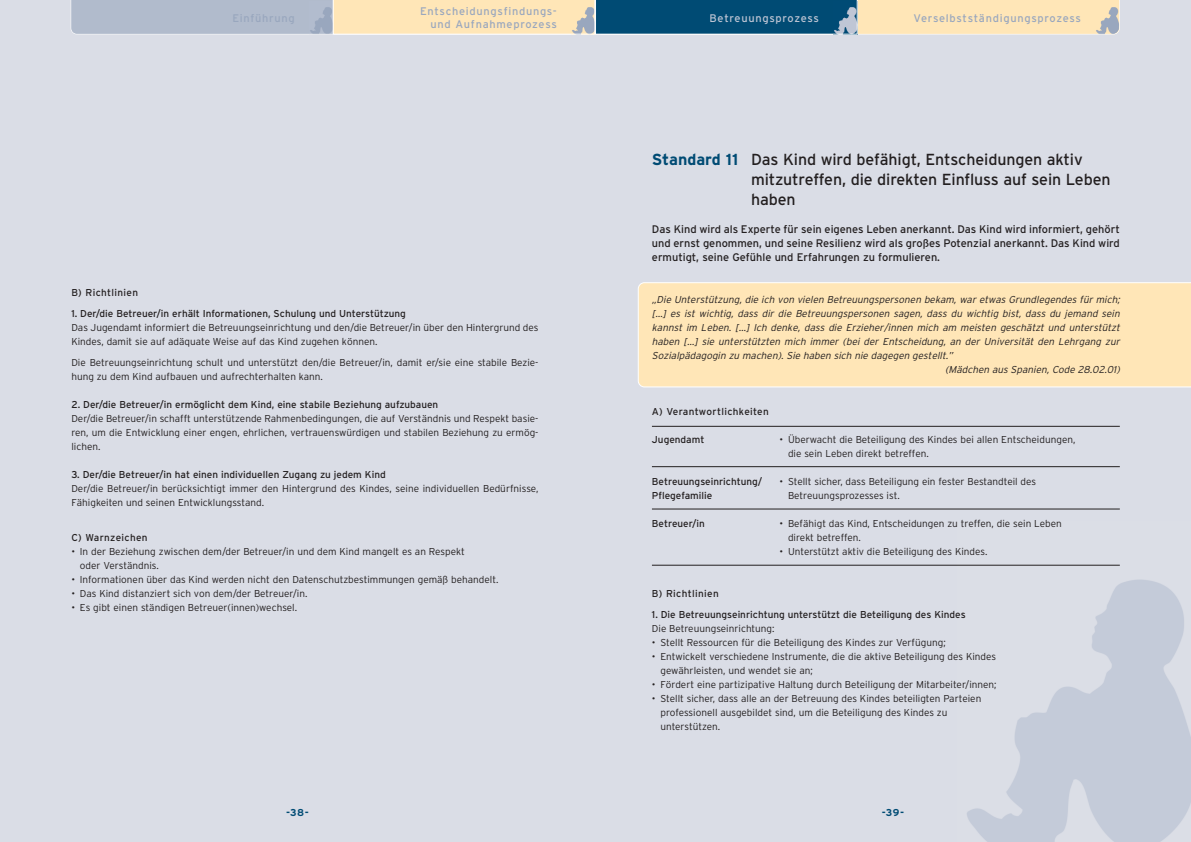
<style>
.page{position:relative;width:1191px;height:842px;background:#fff}
.page>*{position:absolute;margin:0;border:0;box-sizing:border-box;transform-origin:0 0}
.t1{font:16px/20px "Interstate";letter-spacing:-.005em;color:#231f20}
.t2{font:11px/14px "Interstate";color:#231f20;text-align:justify}
.t3{font:11px/13.2px "Interstate";letter-spacing:.065em;color:#99a7be;text-align:right}
.t4{font:11px "Interstate";letter-spacing:.06em;color:#bec5d4}
.t5{font:300 10px/14px "Interstate";color:#231f20}
.t6{font:italic 300 10px "Interstate";color:#231f20}
.t7{font:10px "Interstate";color:#231f20}
.t8{font:10px "Interstate";letter-spacing:.035em;color:#231f20}
.t9{font:10px "Interstate";letter-spacing:.03em;color:#231f20}
.t10{font:700 10px "Interstate";color:#004b74}
.s1{font-weight:700;color:#004b74}
</style>
<div class="page">
<div style="left:0;top:0;width:1190px;height:841px;background:#dadde6"></div>
<div style="left:638px;top:282px;width:552px;height:105px;background:#ffe6b7"></div>
<hr style="left:652px;top:565px;width:467px;height:1px;background:#231f20">
<hr style="left:652px;top:426px;width:467px;height:1px;background:#231f20">
<hr style="left:652px;top:466px;width:467px;height:1px;background:#231f20">
<hr style="left:652px;top:509px;width:467px;height:1px;background:#231f20">
<svg style="left:71px;top:0;width:1048px;height:34px;background:#abb4ad"></svg>
<p class="t3" style="left:420px;top:5px;width:138px">Entscheidungsfindungs&shy;und Aufnahmeprozess</p>
<p class="t3" style="left:232px;top:13px;width:64px">Einführung</p>
<p class="t4" style="left:709px;top:14px;width:111px">Betreuungsprozess</p>
<p class="t3" style="left:913px;top:13px;width:169px">Verselbstständigungsprozess</p>
<p class="t8" style="left:71px;top:288px;width:68px">B) Richtlinien</p>
<p class="t7" style="left:71px;top:309px;width:336px">1. Der/die Betreuer/in erhält Informationen, Schulung und Unterstützung</p>
<p class="t5" style="left:71px;top:321px;width:468px">Das Jugendamt informiert die Betreuungseinrichtung und den/die Betreuer/in über den Hintergrund des<br>Kindes, damit sie auf adäquate Weise auf das Kind zugehen können.</p>
<p class="t5" style="left:71px;top:356px;width:468px">Die Betreuungseinrichtung schult und unterstützt den/die Betreuer/in, damit er/sie eine stabile Bezie&shy;hung zu dem Kind aufbauen und aufrechterhalten kann.</p>
<p class="t7" style="left:71px;top:400px;width:368px">2. Der/die Betreuer/in ermöglicht dem Kind, eine stabile Beziehung aufzubauen</p>
<p class="t5" style="left:71px;top:412px;width:468px;text-align:justify">Der/die Betreuer/in schafft unterstützende Rahmenbedingungen, die auf Verständnis und Respekt basie&shy;ren, um die Entwicklung einer engen, ehrlichen, vertrauenswürdigen und stabilen Beziehung zu ermög&shy;lichen.</p>
<p class="t7" style="left:71px;top:470px;width:316px">3. Der/die Betreuer/in hat einen individuellen Zugang zu jedem Kind</p>
<p class="t5" style="left:71px;top:482px;width:468px">Der/die Betreuer/in berücksichtigt immer den Hintergrund des Kindes, seine individuellen Bedürfnisse,<br>Fähigkeiten und seinen Entwicklungsstand.</p>
<p class="t8" style="left:71px;top:533px;width:78px">C) Warnzeichen</p>
<p class="t5" style="left:80px;top:545px;width:386px;text-indent:-9px">• In der Beziehung zwischen dem/der Betreuer/in und dem Kind mangelt es an Respekt oder Verständnis.</p>
<p class="t5" style="left:71px;top:573px;width:428px">• Informationen über das Kind werden nicht den Datenschutzbestimmungen gemäß behandelt.</p>
<p class="t5" style="left:71px;top:587px;width:238px">• Das Kind distanziert sich von dem/der Betreuer/in.</p>
<p class="t5" style="left:71px;top:601px;width:227px">• Es gibt einen ständigen Betreuer(innen)wechsel.</p>
<h1 class="t1" style="left:751px;top:151px;width:361px;text-indent:-99px"><span class="s1">Standard 11</span> Das Kind wird befähigt, Entscheidungen aktiv mitzutreffen, die direkten Einfluss auf sein Leben haben</h1>
<p class="t2" style="left:652px;top:223px;width:469px">Das Kind wird als Experte für sein eigenes Leben anerkannt. Das Kind wird informiert, gehört und ernst genommen, und seine Resilienz wird als großes Potenzial anerkannt. Das Kind wird ermutigt, seine Gefühle und Erfahrungen zu formulieren.</p>
<p class="t6" style="left:652px;top:296px;width:471px">„Die Unterstützung, die ich von vielen Betreuungspersonen bekam, war etwas Grundlegendes für mich;</p>
<p class="t6" style="left:652px;top:310px;width:471px">[…] es ist wichtig, dass dir die Betreuungspersonen sagen, dass du wichtig bist, dass du jemand sein</p>
<p class="t6" style="left:652px;top:324px;width:471px">kannst im Leben. […] Ich denke, dass die Erzieher/innen mich am meisten geschätzt und unterstützt</p>
<p class="t6" style="left:652px;top:338px;width:471px">haben […] sie unterstützten mich immer (bei der Entscheidung, an der Universität den Lehrgang zur</p>
<p class="t6" style="left:652px;top:352px;width:304px">Sozialpädagogin zu machen). Sie haben sich nie dagegen gestellt.”</p>
<p class="t6" style="left:945px;top:366px;width:178px">(Mädchen aus Spanien, Code 28.02.01)</p>
<p class="t9" style="left:652px;top:408px;width:118px">A) Verantwortlichkeiten</p>
<p class="t7" style="left:652px;top:436px;width:54px">Jugendamt</p>
<p class="t5" style="left:788px;top:433px;width:289px;text-indent:-9px">• Überwacht die Beteiligung des Kindes bei allen Entscheidungen, die sein Leben direkt betreffen.</p>
<p class="t7" style="left:652px;top:478px;width:112px">Betreuungseinrichtung/</p>
<p class="t5" style="left:779px;top:475px;width:258px">• Stellt sicher, dass Beteiligung ein fester Bestandteil des</p>
<p class="t7" style="left:652px;top:492px;width:62px">Pflegefamilie</p>
<p class="t5" style="left:788px;top:489px;width:113px">Betreuungsprozesses ist.</p>
<p class="t7" style="left:652px;top:520px;width:54px">Betreuer/in</p>
<p class="t5" style="left:788px;top:517px;width:275px;text-indent:-9px">• Befähigt das Kind, Entscheidungen zu treffen, die sein Leben direkt betreffen.</p>
<p class="t5" style="left:779px;top:545px;width:209px">• Unterstützt aktiv die Beteiligung des Kindes.</p>
<p class="t8" style="left:652px;top:590px;width:68px">B) Richtlinien</p>
<p class="t7" style="left:652px;top:611px;width:315px">1. Die Betreuungseinrichtung unterstützt die Beteiligung des Kindes</p>
<p class="t5" style="left:652px;top:622px;width:124px">Die Betreuungseinrichtung:</p>
<p class="t5" style="left:652px;top:636px;width:295px">• Stellt Ressourcen für die Beteiligung des Kindes zur Verfügung;</p>
<p class="t5" style="left:660px;top:650px;width:337px;text-indent:-9px">• Entwickelt verschiedene Instrumente, die die aktive Beteiligung des Kindes gewährleisten, und wendet sie an;</p>
<p class="t5" style="left:652px;top:678px;width:346px">• Fördert eine partizipative Haltung durch Beteiligung der Mitarbeiter/innen;</p>
<p class="t5" style="left:660px;top:692px;width:322px;text-indent:-9px">• Stellt sicher, dass alle an der Betreuung des Kindes beteiligten Parteien professionell ausgebildet sind, um die Beteiligung des Kindes zu unterstützen.</p>
<p class="t10" style="left:286px;top:809px;width:24px">-38-</p>
<p class="t10" style="left:881px;top:809px;width:24px">-39-</p>
</div>
